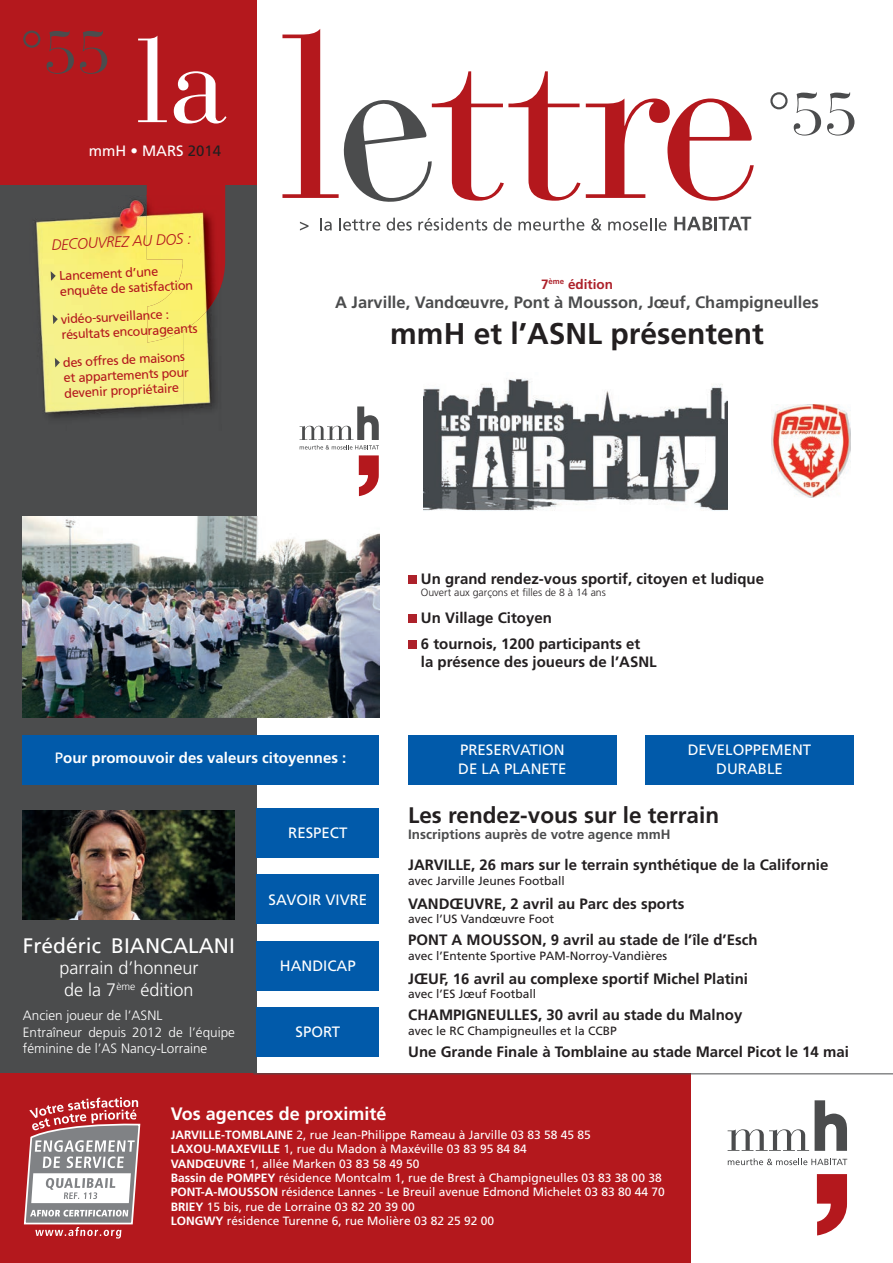
<style>
.page{position:relative;width:893px;height:1263px;background:#fff}
.page>*{position:absolute;margin:0;border:0;box-sizing:border-box;transform-origin:0 0}
.t1{font:60px "Bauer Bodoni";color:#4b4c4d}
.t2{font:700 30px "Frutiger";color:#231f20}
.t3{font:700 22.5px "Frutiger";color:#231f20}
.t4{font:21px "Frutiger";color:#fff}
.t5{font:300 18px/21.6px "Frutiger";color:#fff}
.t6{font:700 18px "Frutiger";color:#fff}
.t7{font:700 16.5px "Frutiger";color:#4b4c4d}
.t8{font:700 15px/26.5px "Frutiger";color:#231f20}
.t9{font:15px/19px "Frutiger";color:#fff}
.t10{font:700 15px "Frutiger";color:#fff}
.t11{font:italic 300 15px "Frutiger";color:#b4181d}
.t12{font:300 13.5px/16.2px "Frutiger";color:#fff}
.t13{font:700 13.5px "Frutiger";color:#4b4c4d}
.t14{font:700 13.5px "Frutiger";color:#ad212a}
.t15{font:12.75px/15.3px "Frutiger";color:#b4181d}
.t16{font:12px/14.4px "Frutiger";color:#fff}
.t17{font:12px "Frutiger";color:#231f20}
.t18{font:300 10.5px "Frutiger";color:#231f20}
.s1{color:#231f20}
.s2{font-weight:400}
.s3{font-weight:700}
</style>
<div class="page">
<div style="left:0;top:177px;width:257px;height:903px;background:#4b4c4d"></div>
<div style="left:0;top:0;width:257px;height:184px;background:#b4181d"></div>
<div style="left:0;top:1074px;width:691px;height:189px;background:#b4181d"></div>
<svg style="left:815px;top:1100px;width:32px;height:51px"></svg>
<svg style="left:817px;top:1174px;width:30px;height:61px"></svg>
<svg style="left:728px;top:1129px;width:81px;height:22px"></svg>
<svg style="left:728px;top:1158px;width:119px;height:7px"></svg>
<svg style="left:586px;top:98px;width:168px;height:103px"></svg>
<svg style="left:300px;top:222px;width:9px;height:8px"></svg>
<svg style="left:320px;top:218px;width:12px;height:13px"></svg>
<svg style="left:339px;top:218px;width:41px;height:13px"></svg>
<svg style="left:387px;top:218px;width:25px;height:13px"></svg>
<svg style="left:418px;top:218px;width:69px;height:13px"></svg>
<svg style="left:493px;top:218px;width:19px;height:13px"></svg>
<svg style="left:519px;top:218px;width:65px;height:13px"></svg>
<svg style="left:591px;top:218px;width:11px;height:13px"></svg>
<svg style="left:608px;top:218px;width:59px;height:13px"></svg>
<svg style="left:674px;top:217px;width:77px;height:13px"></svg>
<svg style="left:282px;top:29px;width:298px;height:173px"></svg>
<svg style="left:138px;top:36px;width:29px;height:86px"></svg>
<svg style="left:174px;top:71px;width:52px;height:53px"></svg>
<svg style="left:147px;top:184px;width:78px;height:95px"></svg>
<hr style="left:253px;top:1073px;width:640px;height:1px;background:#4b4c4d">
<svg style="left:23px;top:1097px;width:118px;height:141px"></svg>
<img style="left:221px;top:196px;width:2px;height:89px">
<img style="left:147px;top:195px;width:74px;height:90px">
<img style="left:35px;top:196px;width:149px;height:222px">
<img style="left:183px;top:285px;width:38px;height:133px">
<svg style="left:51px;top:271px;width:5px;height:10px"></svg>
<svg style="left:53px;top:315px;width:5px;height:9px"></svg>
<svg style="left:55px;top:358px;width:5px;height:9px"></svg>
<img style="left:22px;top:810px;width:213px;height:109px">
<div style="left:408px;top:575px;width:9px;height:9px;background:#ad212a"></div>
<div style="left:408px;top:614px;width:9px;height:9px;background:#ad212a"></div>
<div style="left:408px;top:641px;width:9px;height:8px;background:#ad212a"></div>
<svg style="left:359px;top:455px;width:20px;height:41px"></svg>
<svg style="left:300px;top:406px;width:79px;height:43px"></svg>
<img style="left:771px;top:405px;width:80px;height:93px">
<img style="left:423px;top:379px;width:304px;height:132px">
<div style="left:685px;top:437px;width:19px;height:26px;background:#fff"></div>
<img style="left:22px;top:516px;width:357px;height:201px">
<div style="left:22px;top:735px;width:357px;height:49px;background:#015aaa"></div>
<div style="left:408px;top:735px;width:209px;height:49px;background:#015aaa"></div>
<div style="left:645px;top:735px;width:209px;height:49px;background:#015aaa"></div>
<div style="left:257px;top:808px;width:122px;height:50px;background:#015aaa"></div>
<div style="left:257px;top:874px;width:122px;height:50px;background:#015aaa"></div>
<div style="left:257px;top:941px;width:122px;height:49px;background:#015aaa"></div>
<div style="left:257px;top:1007px;width:122px;height:50px;background:#015aaa"></div>
<h1 class="t1" style="left:20px;top:17px;width:92px">°55</h1>
<p class="t9" style="left:89px;top:141px;width:134px">mmH • MARS <span class="s1">2014</span></p>
<p class="t11" style="left:51px;top:237px;width:141px;rotate:-3deg">DECOUVREZ AU DOS :</p>
<p class="t15" style="left:59px;top:268px;width:135px;rotate:-3deg">Lancement d’une enquête de satisfaction</p>
<p class="t15" style="left:60px;top:312px;width:138px;rotate:-3deg">vidéo-surveillance : résultats encourageants</p>
<p class="t15" style="left:62px;top:355px;width:127px;rotate:-3deg">des offres de maisons et appartements pour devenir propriétaire</p>
<h1 class="t1" style="left:767px;top:78px;width:92px">°55</h1>
<p class="t14" style="left:541px;top:276px;width:73px">7<sup>ème</sup> édition</p>
<p class="t7" style="left:335px;top:293px;width:485px">A Jarville, Vandœuvre, Pont à Mousson, Jœuf, Champigneulles</p>
<h2 class="t2" style="left:390px;top:316px;width:375px">mmH et l’ASNL présentent</h2>
<p class="t8" style="left:421px;top:565px;width:345px">Un grand rendez-vous sportif, citoyen et ludique</p>
<p class="t18" style="left:421px;top:587px;width:186px">Ouvert aux garçons et filles de 8 à 14 ans</p>
<p class="t8" style="left:421px;top:604px;width:221px">Un Village Citoyen<br>6 tournois, 1200 participants et</p>
<p class="t8" style="left:421px;top:649px;width:237px">la présence des joueurs de l’ASNL</p>
<p class="t10" style="left:55px;top:749px;width:293px"><span class="s2">P</span>our promouvoir des valeurs citoyennes :</p>
<p class="t9" style="left:288px;top:823px;width:61px">RESPECT</p>
<h3 class="t4" style="left:23px;top:933px;width:214px">Frédéric BIANCALANI</h3>
<p class="t5" style="left:59px;top:957px;width:141px">parrain d’honneur de la 7<sup>ème</sup> édition</p>
<p class="t12" style="left:23px;top:1008px;width:214px">Ancien joueur de l’ASNL<br>Entraîneur depuis 2012 de l’équipe féminine de l’AS Nancy-Lorraine</p>
<p class="t9" style="left:269px;top:890px;width:100px">SAVOIR VIVRE</p>
<p class="t9" style="left:280px;top:956px;width:77px">HANDICAP</p>
<p class="t9" style="left:295px;top:1022px;width:46px">SPORT</p>
<p class="t9" style="left:458px;top:740px;width:110px">PRESERVATION<br>DE LA PLANETE</p>
<p class="t9" style="left:688px;top:740px;width:125px;text-align:center">DEVELOPPEMENT<br>DURABLE</p>
<h3 class="t3" style="left:408px;top:802px;width:312px">Les rendez-vous sur le terrain</h3>
<p class="t13" style="left:408px;top:827px;width:264px">Inscriptions auprès de votre agence mmH</p>
<p class="t8" style="left:408px;top:851px;width:422px">JARVILLE, 26 mars sur le terrain synthétique de la Californie</p>
<p class="t17" style="left:408px;top:873px;width:158px">avec Jarville Jeunes Football</p>
<p class="t8" style="left:408px;top:890px;width:278px">VANDŒUVRE, 2 avril au Parc des sports</p>
<p class="t17" style="left:408px;top:912px;width:148px">avec l’US Vandœuvre Foot</p>
<p class="t8" style="left:408px;top:927px;width:351px">PONT A MOUSSON, 9 avril au stade de l’île d’Esch</p>
<p class="t17" style="left:408px;top:948px;width:261px">avec l’Entente Sportive PAM-Norroy-Vandières</p>
<p class="t8" style="left:408px;top:965px;width:341px">JŒUF, 16 avril au complexe sportif Michel Platini</p>
<p class="t17" style="left:408px;top:987px;width:130px">avec l’ES Jœuf Football</p>
<p class="t8" style="left:408px;top:1002px;width:336px">CHAMPIGNEULLES, 30 avril au stade du Malnoy</p>
<p class="t17" style="left:408px;top:1023px;width:210px">avec le RC Champigneulles et la CCBP</p>
<p class="t8" style="left:408px;top:1038px;width:442px">Une Grande Finale à Tomblaine au stade Marcel Picot le 14 mai</p>
<p class="t6" style="left:171px;top:1103px;width:217px">Vos agences de proximité</p>
<p class="t16" style="left:171px;top:1127px;width:496px"><span class="s3">JARVILLE-TOMBLAINE</span> 2, rue Jean-Philippe Rameau à Jarville 03 83 58 45 85<br><span class="s3">LAXOU-MAXEVILLE</span> 1, rue du Madon à Maxéville 03 83 95 84 84<br><span class="s3">VANDŒUVRE</span> 1, allée Marken 03 83 58 49 50<br><span class="s3">Bassin de POMPEY</span> résidence Montcalm 1, rue de Brest à Champigneulles 03 83 38 00 38<br><span class="s3">PONT-A-MOUSSON</span> résidence Lannes - Le Breuil avenue Edmond Michelet 03 83 80 44 70<br><span class="s3">BRIEY</span> 15 bis, rue de Lorraine 03 82 20 39 00<br><span class="s3">LONGWY</span> résidence Turenne 6, rue Molière 03 82 25 92 00</p>
</div>
